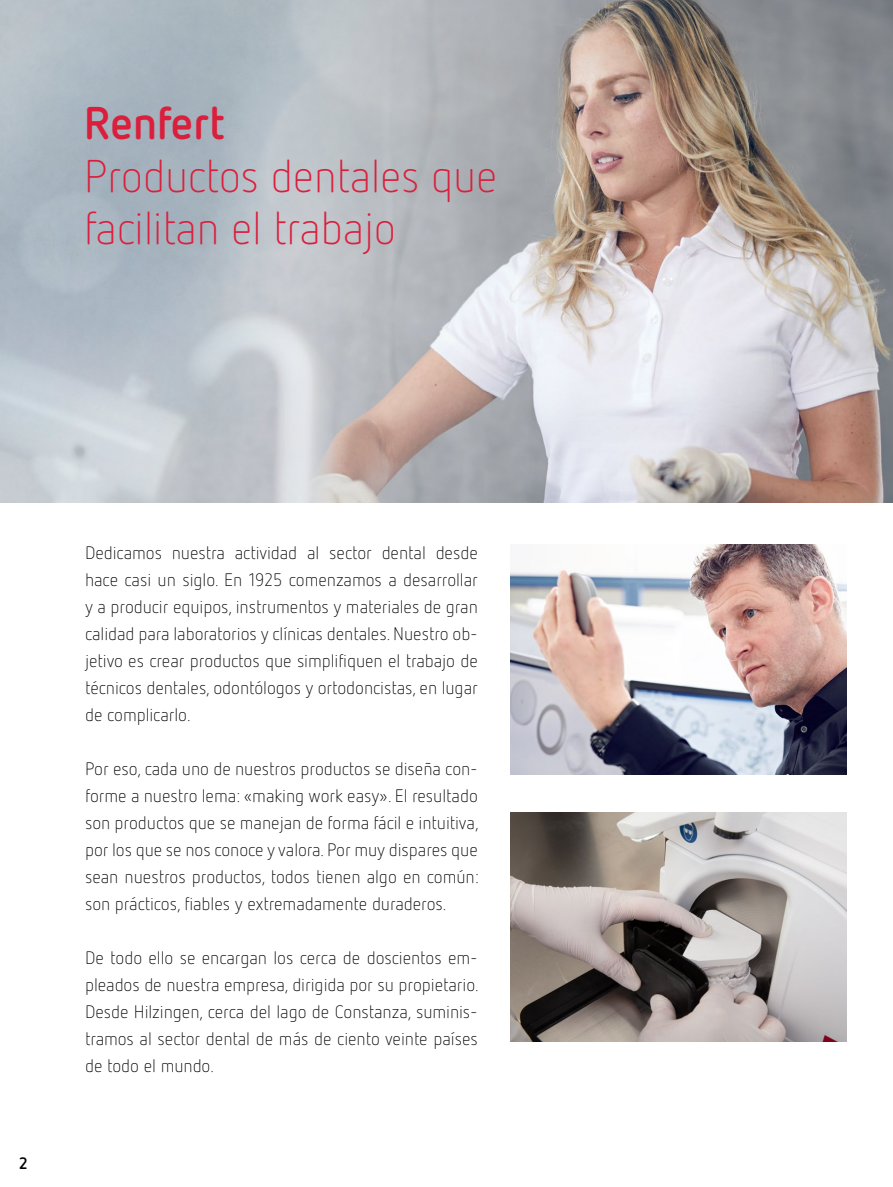
<style>
.page{position:relative;width:893px;height:1187px;background:#fff}
.page>*{position:absolute;margin:0;border:0;box-sizing:border-box;transform-origin:0 0}
.t1{font:300 45.75px/52.5px "Netto Pro";letter-spacing:-.01em;color:#da1f3d}
.t2{font:700 45.75px "Netto Pro";letter-spacing:-.01em;color:#da1f3d}
.t3{font:300 18px/27px "Netto Pro";letter-spacing:-.005em;color:#000;text-align:justify}
.t4{font:700 16.5px "Netto Pro";color:#000}
</style>
<div class="page">
<img style="left:0;top:0;width:893px;height:502px">
<img style="left:510px;top:544px;width:336px;height:230px">
<img style="left:510px;top:812px;width:336px;height:229px">
<h1 class="t2" style="left:84px;top:92px;width:142px">Renfert</h1>
<h1 class="t1" style="left:84px;top:148px;width:415px">Productos dentales que facilitan el trabajo</h1>
<p class="t4" style="left:19px;top:1151px;width:10px">2</p>
<p class="t3" style="left:85px;top:539px;width:394px">Dedicamos nuestra actividad al sector dental desde hace casi un siglo. En 1925 comenzamos a desarrollar y a producir equipos, instrumentos y materiales de gran calidad para laboratorios y clínicas dentales. Nuestro ob&shy;jetivo es crear productos que simplifiquen el trabajo de técnicos dentales, odontólogos y ortodoncistas, en lugar de complicarlo.</p>
<p class="t3" style="left:85px;top:755px;width:395px">Por eso, cada uno de nuestros productos se diseña con&shy;forme a nuestro lema: «making work easy». El resultado son productos que se manejan de forma fácil e intuitiva, por los que se nos conoce y valora. Por muy dispares que sean nuestros productos, todos tienen algo en común: son prácticos, fiables y extremadamente duraderos.</p>
<p class="t3" style="left:85px;top:944px;width:395px">De todo ello se encargan los cerca de doscientos em&shy;pleados de nuestra empresa, dirigida por su propietario.<br>Desde Hilzingen, cerca del lago de Constanza, suminis&shy;tramos al sector dental de más de ciento veinte países de todo el mundo.</p>
</div>
